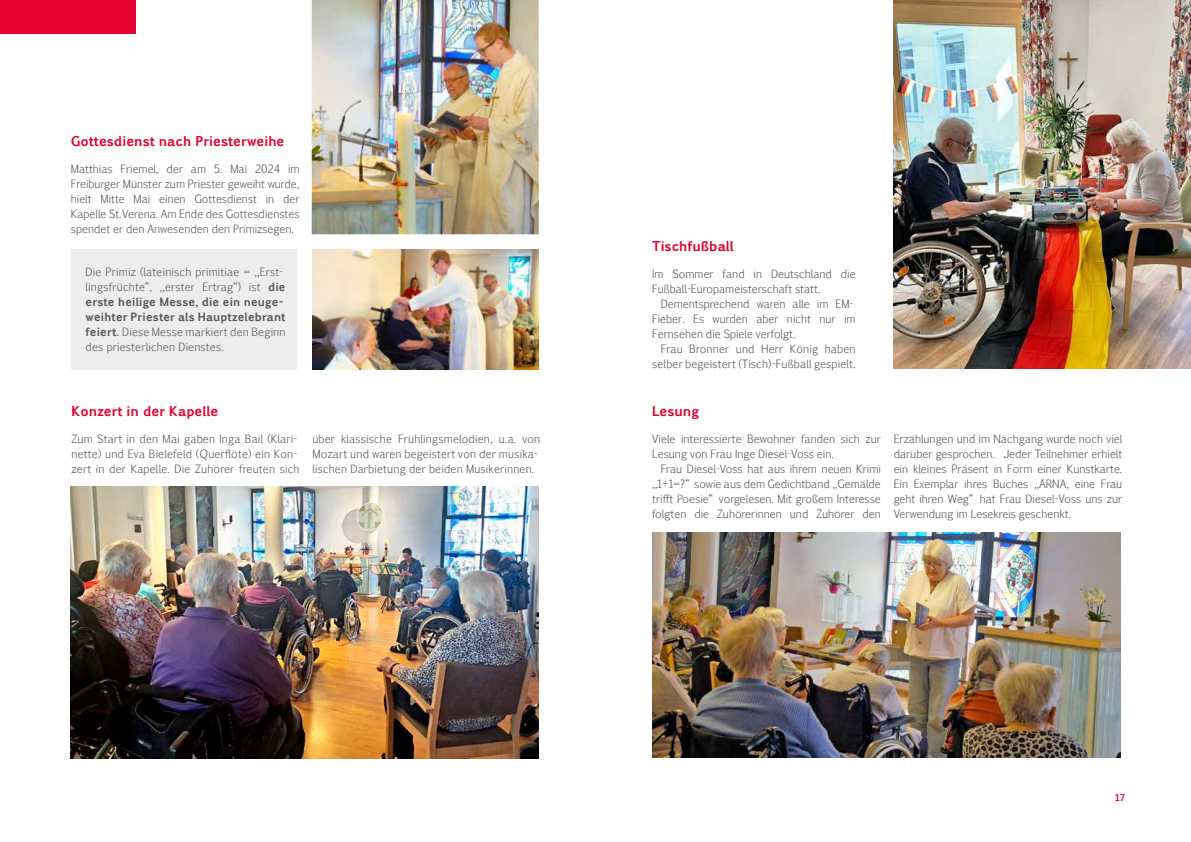
<style>
.page{position:relative;width:1191px;height:842px;background:#fff}
.page>*{position:absolute;margin:0;border:0;box-sizing:border-box;transform-origin:0 0}
.t1{font:700 13px "Pigiarniq";color:#e4032e}
.t2{font:300 11px/15px "Pigiarniq";letter-spacing:.015em;color:#575756}
.t3{font:700 9px "Pigiarniq";color:#e4032e}
.s1{font-weight:700}
</style>
<div class="page">
<img style="left:312px;top:0;width:227px;height:234px">
<img style="left:313px;top:249px;width:226px;height:120px">
<img style="left:893px;top:0;width:298px;height:368px">
<img style="left:71px;top:487px;width:468px;height:271px">
<img style="left:652px;top:533px;width:468px;height:225px">
<div style="left:72px;top:249px;width:225px;height:120px;background:#ededed"></div>
<div style="left:0;top:0;width:136px;height:34px;background:#e4032e"></div>
<p class="t1" style="left:71px;top:132px;width:215px">Gottesdienst nach Priesterweihe</p>
<p class="t2" style="left:71px;top:161px;width:230px;text-align:justify">Matthias Friemel, der am 5. Mai 2024 im Freiburger Münster zum Priester geweiht wurde, hielt Mitte Mai einen Gottesdienst in der Kapelle St.Verena. Am Ende des Gottesdienstes spendet er den Anwesenden den Primizsegen.</p>
<p class="t2" style="left:86px;top:264px;width:201px">Die Primiz (lateinisch primitiae = „Erst&shy;lingsfrüchte“, „erster Ertrag“) ist <span class="s1">die erste heilige Messe, die ein neuge&shy;weihter Priester als Hauptzelebrant feiert.</span> Diese Messe markiert den Beginn des priesterlichen Dienstes.</p>
<p class="t1" style="left:72px;top:402px;width:148px">Konzert in der Kapelle</p>
<p class="t2" style="left:72px;top:431px;width:229px">Zum Start in den Mai gaben Inga Bail (Klari&shy;nette) und Eva Bielefeld (Querflöte) ein Kon&shy;zert in der Kapelle. Die Zuhörer freuten sich</p>
<p class="t2" style="left:312px;top:431px;width:229px">über klassische Frühlingsmelodien, u.a. von<br>Mozart und waren begeistert von der musika&shy;lischen Darbietung der beiden Musikerinnen.</p>
<p class="t1" style="left:652px;top:237px;width:83px">Tischfußball</p>
<p class="t2" style="left:652px;top:266px;width:205px">Im Sommer fand in Deutschland die<br>Fußball-Europameisterschaft statt.</p>
<p class="t2" style="left:652px;top:296px;width:205px;text-indent:9px">Dementsprechend waren alle im EM-<br>Fieber. Es wurden aber nicht nur im<br>Fernsehen die Spiele verfolgt.</p>
<p class="t2" style="left:652px;top:341px;width:205px;text-align:right">Frau Bronner und Herr König haben selber begeistert (Tisch)-Fußball gespielt.</p>
<p class="t1" style="left:652px;top:402px;width:48px">Lesung</p>
<p class="t2" style="left:652px;top:431px;width:230px">Viele interessierte Bewohner fanden sich zur<br>Lesung von Frau Inge Diesel-Voss ein.</p>
<p class="t2" style="left:652px;top:461px;width:230px;text-align:justify;text-indent:9px">Frau Diesel-Voss hat aus ihrem neuen Krimi „1+1=?“ sowie aus dem Gedichtband „Gemälde trifft Poesie“ vorgelesen. Mit großem Interesse folgten die Zuhörerinnen und Zuhörer den</p>
<p class="t2" style="left:893px;top:431px;width:230px;text-align:justify">Erzählungen und im Nachgang wurde noch viel darüber gesprochen. Jeder Teilnehmer erhielt ein kleines Präsent in Form einer Kunstkarte.<br>Ein Exemplar ihres Buches „ÄRNA, eine Frau geht ihren Weg“ hat Frau Diesel-Voss uns zur Verwendung im Lesekreis geschenkt.</p>
<p class="t3" style="left:1114px;top:791px;width:12px">17</p>
</div>
